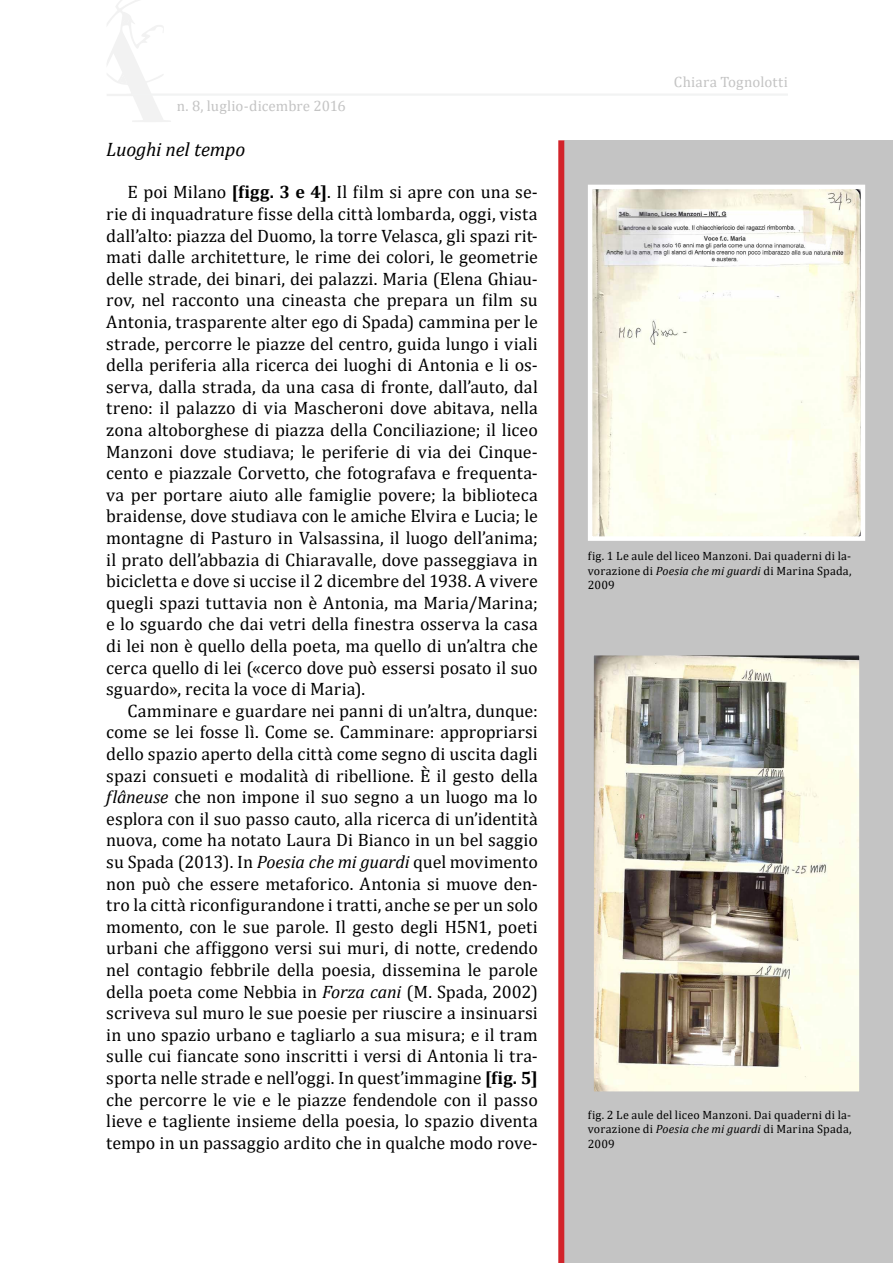
<style>
.page{position:relative;width:893px;height:1263px;background:#fff}
.page>*{position:absolute;margin:0;border:0;box-sizing:border-box;transform-origin:0 0}
.t1{font:italic 19.5px "Cambria";letter-spacing:-.01em;color:#000}
.t2{font:18px/21.6px "Cambria";color:#000;text-align:justify}
.t3{font:15px "Cambria";letter-spacing:.005em;color:#c4c4c4}
.t4{font:12px/14.4px "Cambria";letter-spacing:.02em;color:#000;text-align:justify}
.s1{font-weight:700}
.s2{font-style:italic}
</style>
<div class="page">
<svg style="left:107px;top:0;width:64px;height:122px"></svg>
<hr style="left:131px;top:93px;width:657px;height:3px;background:#f2f3f3">
<div style="left:564px;top:140px;width:329px;height:1123px;background:#c4c4c4"></div>
<div style="left:558px;top:140px;width:6px;height:1123px;background:#d2232a"></div>
<img style="left:593px;top:190px;width:267px;height:346px">
<div style="left:588px;top:185px;width:277px;height:356px;border:4px solid #fff"></div>
<img style="left:595px;top:656px;width:263px;height:434px">
<div style="left:588px;top:649px;width:277px;height:448px;border:6px solid #c4c4c4"></div>
<p class="t3" style="left:177px;top:96px;width:170px">n. 8, luglio-dicembre 2016</p>
<p class="t1" style="left:106px;top:137px;width:140px">Luoghi nel tempo</p>
<p class="t2" style="left:106px;top:181px;width:433px;text-indent:21px">E poi Milano <span class="s1">[figg. 3 e 4]</span>. Il film si apre con una se&shy;rie di inquadrature fisse della città lombarda, oggi, vista dall’alto: piazza del Duomo, la torre Velasca, gli spazi rit&shy;mati dalle architetture, le rime dei colori, le geometrie delle strade, dei binari, dei palazzi. Maria (Elena Ghiau&shy;rov, nel racconto una cineasta che prepara un film su Antonia, trasparente alter ego di Spada) cammina per le strade, percorre le piazze del centro, guida lungo i viali della periferia alla ricerca dei luoghi di Antonia e li os&shy;serva, dalla strada, da una casa di fronte, dall’auto, dal treno: il palazzo di via Mascheroni dove abitava, nella zona altoborghese di piazza della Conciliazione; il liceo Manzoni dove studiava; le periferie di via dei Cinque&shy;cento e piazzale Corvetto, che fotografava e frequenta&shy;va per portare aiuto alle famiglie povere; la biblioteca braidense, dove studiava con le amiche Elvira e Lucia; le montagne di Pasturo in Valsassina, il luogo dell’anima; il prato dell’abbazia di Chiaravalle, dove passeggiava in bicicletta e dove si uccise il 2 dicembre del 1938. A vivere quegli spazi tuttavia non è Antonia, ma Maria/Marina; e lo sguardo che dai vetri della finestra osserva la casa di lei non è quello della poeta, ma quello di un’altra che cerca quello di lei («cerco dove può essersi posato il suo sguardo», recita la voce di Maria).</p>
<p class="t2" style="left:106px;top:699px;width:433px;text-indent:21px">Camminare e guardare nei panni di un’altra, dunque: come se lei fosse lì. Come se. Camminare: appropriarsi dello spazio aperto della città come segno di uscita dagli spazi consueti e modalità di ribellione. È il gesto della <span class="s2">flâneuse</span> che non impone il suo segno a un luogo ma lo esplora con il suo passo cauto, alla ricerca di un’identità nuova, come ha notato Laura Di Bianco in un bel saggio su Spada (2013). In <span class="s2">Poesia che mi guardi</span> quel movimento non può che essere metaforico. Antonia si muove den&shy;tro la città riconfigurandone i tratti, anche se per un solo momento, con le sue parole. Il gesto degli H5N1, poeti urbani che affiggono versi sui muri, di notte, credendo nel contagio febbrile della poesia, dissemina le parole della poeta come Nebbia in <span class="s2">Forza cani</span> (M. Spada, 2002) scriveva sul muro le sue poesie per riuscire a insinuarsi in uno spazio urbano e tagliarlo a sua misura; e il tram sulle cui fiancate sono inscritti i versi di Antonia li tra&shy;sporta nelle strade e nell’oggi. In quest’immagine <span class="s1">[fig. 5] </span>che percorre le vie e le piazze fendendole con il passo lieve e tagliente insieme della poesia, lo spazio diventa tempo in un passaggio ardito che in qualche modo rove-</p>
<p class="t3" style="left:674px;top:72px;width:115px">Chiara Tognolotti</p>
<p class="t4" style="left:588px;top:549px;width:265px">fig. 1 Le aule del liceo Manzoni. Dai quaderni di la&shy;vorazione di <span class="s2">Poesia che mi guardi</span> di Marina Spada, 2009</p>
<p class="t4" style="left:588px;top:1107px;width:265px">fig. 2 Le aule del liceo Manzoni. Dai quaderni di la&shy;vorazione di <span class="s2">Poesia che mi guardi</span> di Marina Spada, 2009</p>
</div>
